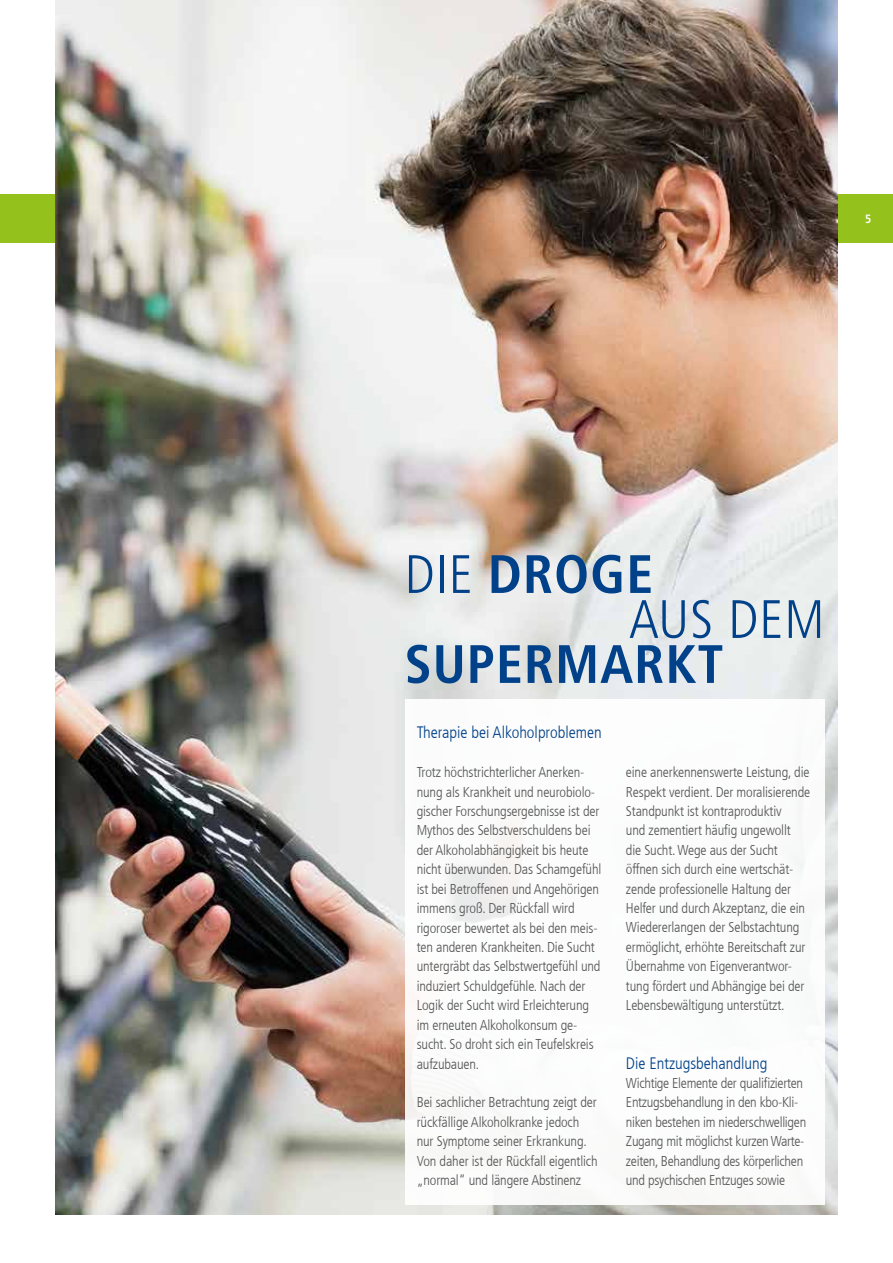
<style>
.page{position:relative;width:893px;height:1263px;background:#fff}
.page>*{position:absolute;margin:0;border:0;box-sizing:border-box;transform-origin:0 0}
.t1{font:700 condensed 54px "Frutiger LT Com";letter-spacing:.02em;color:#004189}
.t2{font:300 condensed 54px "Frutiger LT Com";color:#004189}
.t3{font:300 condensed 16.5px "Frutiger LT Com";color:#004189}
.t4{font:300 condensed 14.25px/19.4px "Frutiger LT Com";letter-spacing:-.01em;color:#565656}
.t5{font:700 condensed 12px "Frutiger LT Com";color:#fff}
.s1{font-weight:300}
</style>
<div class="page">
<div style="left:0;top:194px;width:893px;height:49px;background:#94c11c"></div>
<img style="left:56px;top:0;width:781px;height:1214px">
<div style="left:405px;top:699px;width:419px;height:505px;background:#fff"></div>
<p class="t5" style="left:865px;top:212px;width:8px">5</p>
<h1 class="t1" style="left:405px;top:542px;width:216px"><span class="s1">Die</span> DROGE</h1>
<h1 class="t2" style="left:629px;top:588px;width:197px">aus dem</h1>
<h1 class="t1" style="left:405px;top:632px;width:320px">SUPERMARKT</h1>
<p class="t3" style="left:417px;top:723px;width:187px">Therapie bei Alkoholproblemen</p>
<p class="t4" style="left:417px;top:763px;width:186px">Trotz höchstrichterlicher Anerken&shy;nung als Krankheit und neurobiolo&shy;gischer Forschungsergebnisse ist der -Mythos des Selbstverschuldens bei der Alkoholabhängigkeit bis heute nicht überwunden. Das Schamgefühl ist bei Betroffenen und Angehörigen immens groß. Der Rückfall wird rigoroser bewertet als bei den meis&shy;ten anderen Krankheiten. Die Sucht untergräbt das Selbstwertgefühl und induziert Schuldgefühle. Nach der Logik der Sucht wird Erleichterung im erneuten Alkoholkonsum ge&shy;sucht. So droht sich ein Teufelskreis aufzubauen.</p>
<p class="t4" style="left:417px;top:1093px;width:182px">Bei sachlicher Betrachtung zeigt der rückfällige Alkoholkranke jedoch nur Symptome seiner Erkrankung.<br>Von daher ist der Rückfall eigentlich „normal“ und längere Abstinenz</p>
<p class="t4" style="left:626px;top:763px;width:186px">eine anerkennenswerte Leistung, die Respekt verdient. Der moralisierende Standpunkt ist kontraproduktiv<br>und zementiert häufig ungewollt<br>die Sucht. Wege aus der Sucht öffnen sich durch eine wertschät&shy;zende professionelle Haltung der Helfer und durch Akzeptanz, die ein Wiedererlangen der Selbstachtung ermöglicht, erhöhte Bereitschaft zur Übernahme von Eigenverantwor&shy;tung fördert und Abhängige bei der Lebensbewältigung unterstützt.</p>
<p class="t3" style="left:626px;top:1053px;width:143px">Die Entzugsbehandlung</p>
<p class="t4" style="left:626px;top:1073px;width:182px">Wichtige Elemente der qualifizierten Entzugsbehandlung in den kbo-Kli&shy;niken bestehen im niederschwelligen Zugang mit möglichst kurzen Warte&shy;zeiten, Behandlung des körperlichen und psychischen Entzuges sowie</p>
</div>
